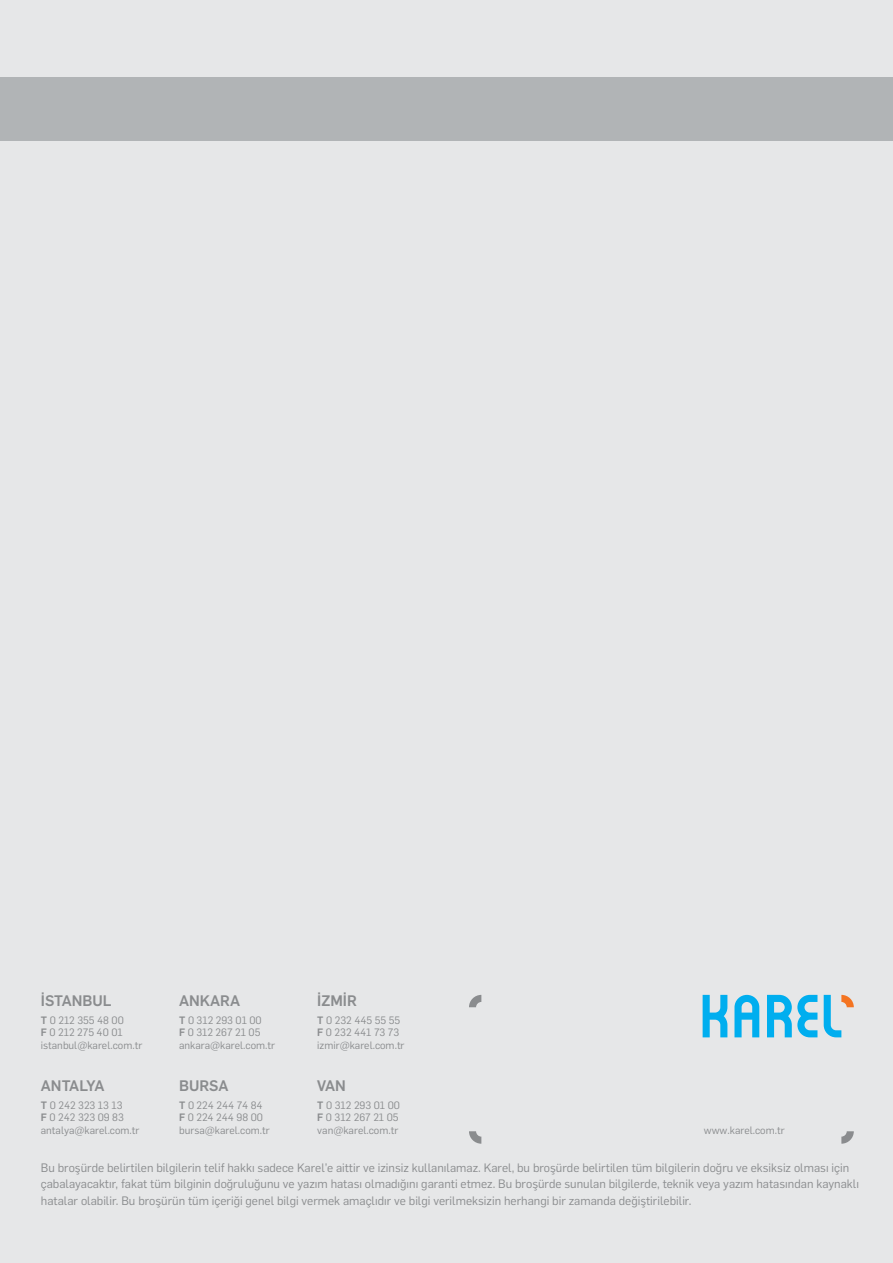
<style>
.page{position:relative;width:893px;height:1263px;background:#e6e7e8}
.page>*{position:absolute;margin:0;border:0;box-sizing:border-box;transform-origin:0 0}
.t1{font:500 15px "Flama";color:#8a8c8e}
.t2{font:500 15px "Flama";letter-spacing:-.04em;color:#8a8c8e}
.t3{font:12px/16.5px "Flama";color:#8a8c8e}
.t4{font:10.5px/12.6px "Flama";color:#8a8c8e}
.s1{font-weight:500}
</style>
<div class="page">
<svg style="left:734px;top:995px;width:25px;height:42px"></svg>
<svg style="left:703px;top:995px;width:24px;height:42px"></svg>
<svg style="left:767px;top:995px;width:50px;height:42px"></svg>
<svg style="left:824px;top:995px;width:30px;height:42px"></svg>
<svg style="left:841px;top:1131px;width:13px;height:13px"></svg>
<svg style="left:469px;top:1131px;width:12px;height:13px"></svg>
<svg style="left:469px;top:995px;width:12px;height:12px"></svg>
<div style="left:0;top:77px;width:893px;height:64px;background:#b1b4b6"></div>
<p class="t1" style="left:41px;top:989px;width:72px">İSTANBUL</p>
<p class="t1" style="left:179px;top:989px;width:62px">ANKARA</p>
<p class="t1" style="left:317px;top:989px;width:41px">İZMİR</p>
<p class="t4" style="left:41px;top:1013px;width:103px"><span class="s1">T</span> 0 212 355 48 00<br><span class="s1">F</span> 0 212 275 40 01 istanbul@karel.com.tr</p>
<p class="t4" style="left:179px;top:1013px;width:97px"><span class="s1">T</span> 0 312 293 01 00<br><span class="s1">F</span> 0 312 267 21 05 ankara@karel.com.tr</p>
<p class="t4" style="left:317px;top:1013px;width:89px"><span class="s1">T</span> 0 232 445 55 55<br><span class="s1">F</span> 0 232 441 73 73 izmir@karel.com.tr</p>
<p class="t2" style="left:41px;top:1074px;width:65px">ANTALYA</p>
<p class="t1" style="left:179px;top:1074px;width:51px">BURSA</p>
<p class="t1" style="left:317px;top:1074px;width:30px">VAN</p>
<p class="t4" style="left:41px;top:1098px;width:100px"><span class="s1">T</span> 0 242 323 13 13<br><span class="s1">F</span> 0 242 323 09 83 antalya@karel.com.tr</p>
<p class="t4" style="left:179px;top:1098px;width:92px"><span class="s1">T</span> 0 224 244 74 84<br><span class="s1">F</span> 0 224 244 98 00 bursa@karel.com.tr</p>
<p class="t4" style="left:317px;top:1098px;width:84px"><span class="s1">T</span> 0 312 293 01 00<br><span class="s1">F</span> 0 312 267 21 05 van@karel.com.tr</p>
<p class="t4" style="left:704px;top:1123px;width:82px">www.karel.com.tr</p>
<p class="t3" style="left:41px;top:1158px;width:820px">Bu broşürde belirtilen bilgilerin telif hakkı sadece Karel’e aittir ve izinsiz kullanılamaz. Karel, bu broşürde belirtilen tüm bilgilerin doğru ve eksiksiz olması için çabalayacaktır, fakat tüm bilginin doğruluğunu ve yazım hatası olmadığını garanti etmez. Bu broşürde sunulan bilgilerde, teknik veya yazım hatasından kaynaklı hatalar olabilir. Bu broşürün tüm içeriği genel bilgi vermek amaçlıdır ve bilgi verilmeksizin herhangi bir zamanda değiştirilebilir.</p>
</div>
